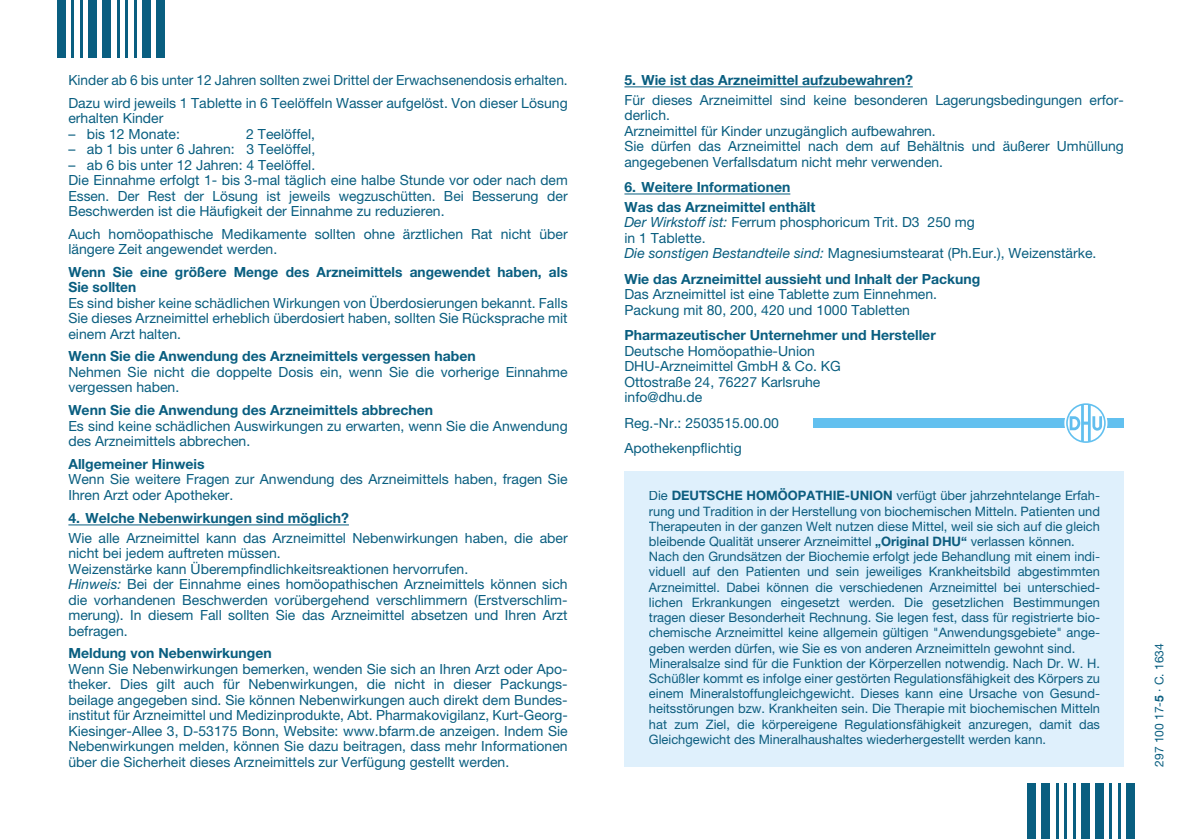
<style>
.page{position:relative;width:1191px;height:839px;background:#fff}
.page>*{position:absolute;margin:0;border:0;box-sizing:border-box;transform-origin:0 0}
.t1{font:14px/15.4px "Helvetica Neue";color:#095e80}
.t2{font:700 14px/15.4px "Helvetica Neue";color:#095e80}
.t3{font:13px/15.2px "Helvetica Neue";color:#0c5d7f}
.t4{font:12px "Helvetica Neue";color:#095e80}
.s1{font-style:italic}
.s2{font-weight:700}
</style>
<div class="page">
<hr style="left:68px;top:524px;width:281px;height:1px;background:#095e80">
<div style="left:624px;top:471px;width:499px;height:295px;background:#dff0fc"></div>
<div style="left:57px;top:0;width:9px;height:57px;background:#095e80"></div>
<hr style="left:71px;top:0;width:3px;height:57px;background:#095e80">
<hr style="left:80px;top:0;width:3px;height:57px;background:#095e80">
<div style="left:88px;top:0;width:9px;height:57px;background:#095e80"></div>
<div style="left:102px;top:0;width:9px;height:57px;background:#095e80"></div>
<hr style="left:117px;top:0;width:2px;height:57px;background:#095e80">
<hr style="left:125px;top:0;width:3px;height:57px;background:#095e80">
<hr style="left:134px;top:0;width:2px;height:57px;background:#095e80">
<div style="left:142px;top:0;width:9px;height:57px;background:#095e80"></div>
<div style="left:156px;top:0;width:9px;height:57px;background:#095e80"></div>
<div style="left:1126px;top:783px;width:8px;height:55px;background:#095e80"></div>
<hr style="left:1117px;top:783px;width:3px;height:55px;background:#095e80">
<hr style="left:1109px;top:783px;width:3px;height:55px;background:#095e80">
<div style="left:1095px;top:783px;width:8px;height:55px;background:#095e80"></div>
<div style="left:1080px;top:783px;width:9px;height:55px;background:#095e80"></div>
<hr style="left:1072px;top:783px;width:3px;height:55px;background:#095e80">
<hr style="left:1063px;top:783px;width:3px;height:55px;background:#095e80">
<hr style="left:1055px;top:783px;width:3px;height:55px;background:#095e80">
<div style="left:1041px;top:783px;width:8px;height:55px;background:#095e80"></div>
<div style="left:1026px;top:783px;width:9px;height:55px;background:#095e80"></div>
<hr style="left:624px;top:86px;width:288px;height:1px;background:#095e80">
<hr style="left:624px;top:193px;width:166px;height:1px;background:#095e80">
<div style="left:813px;top:418px;width:310px;height:9px;background:#62c0ef"></div>
<svg style="left:1064px;top:401px;width:43px;height:43px"></svg>
<svg style="left:1065px;top:403px;width:40px;height:39px"></svg>
<p class="t1" style="left:68px;top:70px;width:500px;line-height:22.4px">Kinder ab 6 bis unter 12 Jahren sollten zwei Drittel der Erwachsenendosis erhalten.<br>Dazu wird jeweils 1 Tablette in 6 Teelöffeln Wasser aufgelöst. Von dieser Lösung</p>
<p class="t1" style="left:68px;top:112px;width:96px">erhalten Kinder</p>
<p class="t1" style="left:68px;top:127px;width:113px">– bis 12 Monate:</p>
<p class="t1" style="left:246px;top:127px;width:70px">2 Teelöffel,</p>
<p class="t1" style="left:68px;top:143px;width:248px">– ab 1 bis unter 6 Jahren: 3 Teelöffel,</p>
<p class="t1" style="left:68px;top:158px;width:500px">– ab 6 bis unter 12 Jahren: 4 Teelöffel.<br>Die Einnahme erfolgt 1- bis 3-mal täglich eine halbe Stunde vor oder nach dem Essen. Der Rest der Lösung ist jeweils wegzuschütten. Bei Besserung der Beschwerden ist die Häufigkeit der Einnahme zu reduzieren.</p>
<p class="t1" style="left:68px;top:227px;width:500px">Auch homöopathische Medikamente sollten ohne ärztlichen Rat nicht über längere Zeit angewendet werden.</p>
<p class="t2" style="left:68px;top:265px;width:500px">Wenn Sie eine größere Menge des Arzneimittels angewendet haben, als<br>Sie sollten</p>
<p class="t1" style="left:68px;top:296px;width:500px;text-align:justify">Es sind bisher keine schädlichen Wirkungen von Überdosierungen bekannt. Falls Sie dieses Arzneimittel erheblich überdosiert haben, sollten Sie Rücksprache mit einem Arzt halten.</p>
<p class="t2" style="left:68px;top:350px;width:409px">Wenn Sie die Anwendung des Arzneimittels vergessen haben</p>
<p class="t1" style="left:68px;top:365px;width:500px">Nehmen Sie nicht die doppelte Dosis ein, wenn Sie die vorherige Einnahme vergessen haben.</p>
<p class="t2" style="left:68px;top:403px;width:366px">Wenn Sie die Anwendung des Arzneimittels abbrechen</p>
<p class="t1" style="left:68px;top:419px;width:500px">Es sind keine schädlichen Auswirkungen zu erwarten, wenn Sie die Anwendung des Arzneimittels abbrechen.</p>
<p class="t2" style="left:68px;top:457px;width:138px">Allgemeiner Hinweis</p>
<p class="t1" style="left:68px;top:472px;width:500px">Wenn Sie weitere Fragen zur Anwendung des Arzneimittels haben, fragen Sie<br>Ihren Arzt oder Apotheker.</p>
<p class="t2" style="left:68px;top:511px;width:282px">4. Welche Nebenwirkungen sind möglich?</p>
<p class="t1" style="left:68px;top:531px;width:500px">Wie alle Arzneimittel kann das Arzneimittel Nebenwirkungen haben, die aber nicht bei jedem auftreten müssen.<br>Weizenstärke kann Überempfindlichkeitsreaktionen hervorrufen.<br><span class="s1">Hinweis:</span> Bei der Einnahme eines homöopathischen Arzneimittels können sich die vorhandenen Beschwerden vorübergehend verschlimmern (Erstverschlim&shy;merung). In diesem Fall sollten Sie das Arzneimittel absetzen und Ihren Arzt befragen.</p>
<p class="t2" style="left:68px;top:646px;width:205px">Meldung von Nebenwirkungen</p>
<p class="t1" style="left:68px;top:662px;width:500px;text-align:justify">Wenn Sie Nebenwirkungen bemerken, wenden Sie sich an Ihren Arzt oder Apo&shy;theker. Dies gilt auch für Nebenwirkungen, die nicht in dieser Packungs&shy;beilage angegeben sind. Sie können Nebenwirkungen auch direkt dem Bundes&shy;institut für Arzneimittel und Medizinprodukte, Abt. Pharmakovigilanz, Kurt-Georg-Kiesinger-Allee 3, D-53175 Bonn, Website: www.bfarm.de anzeigen. Indem Sie Nebenwirkungen melden, können Sie dazu beitragen, dass mehr Informationen über die Sicherheit dieses Arzneimittels zur Verfügung gestellt werden.</p>
<p class="t2" style="left:624px;top:74px;width:290px">5. Wie ist das Arzneimittel aufzubewahren?</p>
<p class="t1" style="left:624px;top:93px;width:500px">Für dieses Arzneimittel sind keine besonderen Lagerungsbedingungen erfor&shy;derlich.<br>Arzneimittel für Kinder unzugänglich aufbewahren.<br>Sie dürfen das Arzneimittel nach dem auf Behältnis und äußerer Umhüllung angegebenen Verfallsdatum nicht mehr verwenden.</p>
<p class="t2" style="left:624px;top:178px;width:192px;line-height:19.6px">6. Weitere Informationen<br>Was das Arzneimittel enthält</p>
<p class="t1" style="left:624px;top:216px;width:473px"><span class="s1">Der Wirkstoff ist:</span> Ferrum phosphoricum Trit. D3 250 mg<br>in 1 Tablette.<br><span class="s1">Die sonstigen Bestandteile sind:</span> Magnesiumstearat (Ph.Eur.), Weizenstärke.</p>
<p class="t2" style="left:624px;top:272px;width:357px">Wie das Arzneimittel aussieht und Inhalt der Packung</p>
<p class="t1" style="left:624px;top:288px;width:314px">Das Arzneimittel ist eine Tablette zum Einnehmen.<br>Packung mit 80, 200, 420 und 1000 Tabletten</p>
<p class="t2" style="left:624px;top:329px;width:313px">Pharmazeutischer Unternehmer und Hersteller</p>
<p class="t1" style="left:624px;top:344px;width:218px">Deutsche Homöopathie-Union<br>DHU-Arzneimittel GmbH &amp; Co. KG<br>Ottostraße 24, 76227 Karlsruhe info@dhu.de</p>
<p class="t1" style="left:624px;top:411px;width:156px;line-height:25.4px">Reg.-Nr.: 2503515.00.00<br>Apothekenpflichtig</p>
<p class="t3" style="left:648px;top:489px;width:452px">Die <span class="s2">DEUTSCHE HOMÖOPATHIE-UNION</span> verfügt über jahrzehntelange Erfah&shy;rung und Tradition in der Herstellung von biochemischen Mitteln. Patienten und Therapeuten in der ganzen Welt nutzen diese Mittel, weil sie sich auf die gleich bleibende Qualität unserer Arzneimittel <span class="s2">„Original DHU“</span> verlassen können.<br>Nach den Grundsätzen der Biochemie erfolgt jede Behandlung mit einem indi&shy;viduell auf den Patienten und sein jeweiliges Krankheitsbild abgestimmten Arzneimittel. Dabei können die verschiedenen Arzneimittel bei unterschied&shy;lichen Erkrankungen eingesetzt werden. Die gesetzlichen Bestimmungen tragen dieser Besonderheit Rechnung. Sie legen fest, dass für registrierte bio&shy;chemische Arzneimittel keine allgemein gültigen "Anwendungsgebiete" ange&shy;geben werden dürfen, wie Sie es von anderen Arzneimitteln gewohnt sind.<br>Mineralsalze sind für die Funktion der Körperzellen notwendig. Nach Dr. W. H.<br>Schüßler kommt es infolge einer gestörten Regulationsfähigkeit des Körpers zu einem Mineralstoffungleichgewicht. Dieses kann eine Ursache von Gesund&shy;heitsstörungen bzw. Krankheiten sein. Die Therapie mit biochemischen Mitteln hat zum Ziel, die körpereigene Regulationsfähigkeit anzuregen, damit das Gleichgewicht des Mineralhaushaltes wiederhergestellt werden kann.</p>
<p class="t4" style="left:1154px;top:766px;width:125px;rotate:-90deg">297 100 17-<span class="s2">5</span> · C. 1634</p>
</div>
